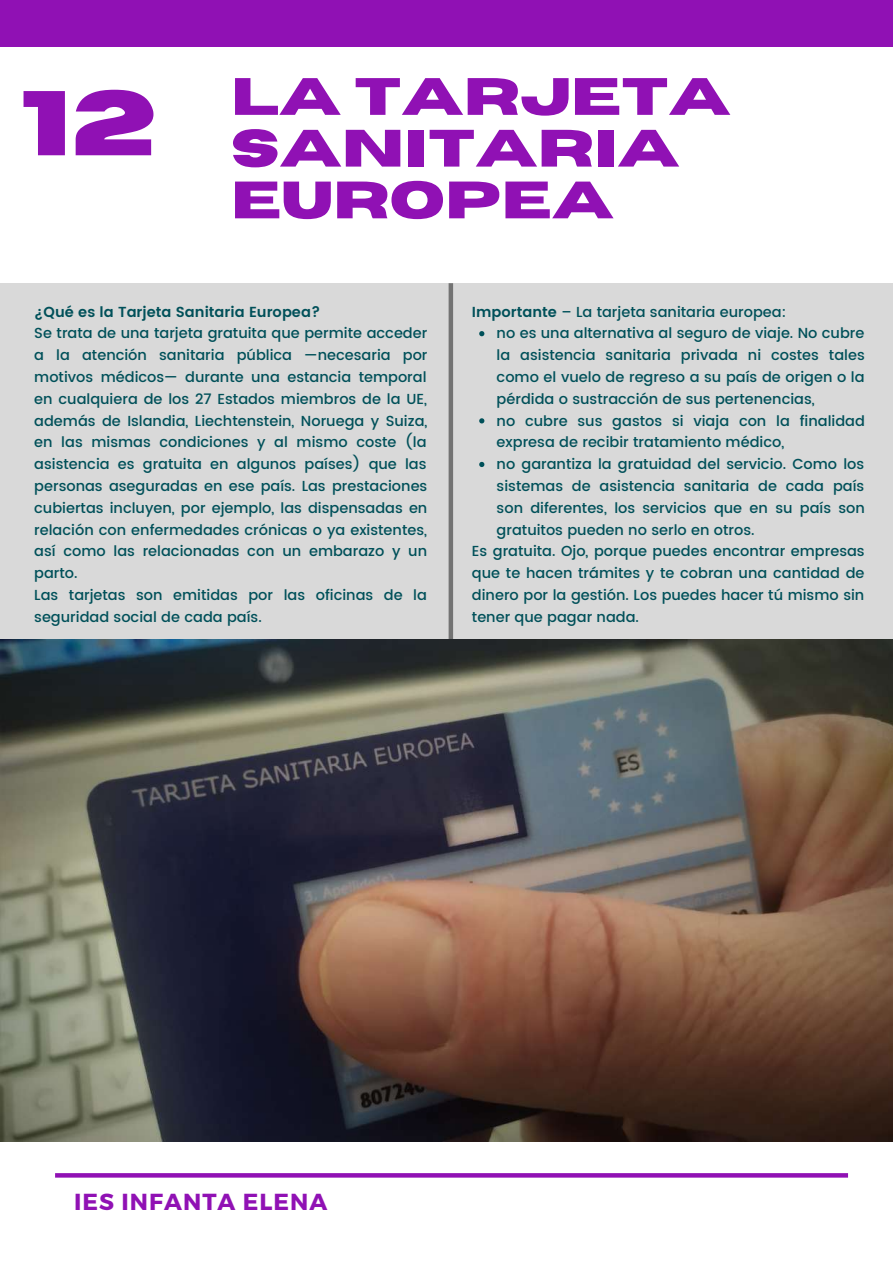
<style>
.page{position:relative;width:893px;height:1264px;background:#fff}
.page>*{position:absolute;margin:0;border:0;box-sizing:border-box;transform-origin:0 0}
.t1{font:700 91.65px "Horizon";color:#9011b4}
.t2{font:700 52.5px/51.8px "Horizon";color:#9011b4}
.t3{font:700 23.25px "Montserrat";letter-spacing:.045em;color:#9011b4}
.t4{font:500 14.55px/21.8px "Poppins";color:#005059}
.t5{font:600 14.55px "Poppins";color:#005059}
.s1{font-weight:600}
</style>
<div class="page">
<div style="left:0;top:283px;width:892px;height:356px;background:#d9d9d9"></div>
<div style="left:0;top:0;width:892px;height:47px;background:#9011b4"></div>
<div style="left:448px;top:283px;width:5px;height:356px;background:#737373"></div>
<svg style="left:55px;top:1173px;width:793px;height:4px;background:#9318b6"></svg>
<img style="left:0;top:639px;width:892px;height:502px">
<svg style="left:479px;top:331px;width:5px;height:5px"></svg>
<svg style="left:479px;top:418px;width:5px;height:5px"></svg>
<svg style="left:479px;top:462px;width:5px;height:5px"></svg>
<h1 class="t1" style="left:21px;top:78px;width:138px">12</h1>
<h2 class="t2" style="left:231px;top:72px;width:501px">LA TARJETA<br>SANITARIA<br>EUROPEA</h2>
<p class="t5" style="left:34px;top:303px;width:287px">¿Qué es la Tarjeta Sanitaria Europea?</p>
<p class="t4" style="left:34px;top:322px;width:395px">Se trata de una tarjeta gratuita que permite acceder a la atención sanitaria pública —necesaria por motivos médicos— durante una estancia temporal en cualquiera de los 27 Estados miembros de la UE, además de Islandia, Liechtenstein, Noruega y Suiza, en las mismas condiciones y al mismo coste (la asistencia es gratuita en algunos países) que las personas aseguradas en ese país. Las prestaciones cubiertas incluyen, por ejemplo, las dispensadas en relación con enfermedades crónicas o ya existentes, así como las relacionadas con un embarazo y un parto.<br>Las tarjetas son emitidas por las oficinas de la seguridad social de cada país.</p>
<p class="t4" style="left:472px;top:301px;width:315px"><span class="s1">Importante</span> – La tarjeta sanitaria europea:</p>
<p class="t4" style="left:496px;top:322px;width:370px">no es una alternativa al seguro de viaje. No cubre la asistencia sanitaria privada ni costes tales como el vuelo de regreso a su país de origen o la pérdida o sustracción de sus pertenencias,<br>no cubre sus gastos si viaja con la finalidad expresa de recibir tratamiento médico,<br>no garantiza la gratuidad del servicio. Como los sistemas de asistencia sanitaria de cada país son diferentes, los servicios que en su país son gratuitos pueden no serlo en otros.</p>
<p class="t4" style="left:472px;top:540px;width:394px;text-align:justify">Es gratuita. Ojo, porque puedes encontrar empresas que te hacen trámites y te cobran una cantidad de dinero por la gestión. Los puedes hacer tú mismo sin tener que pagar nada.</p>
<h3 class="t3" style="left:74px;top:1186px;width:255px">IES INFANTA ELENA</h3>
</div>
